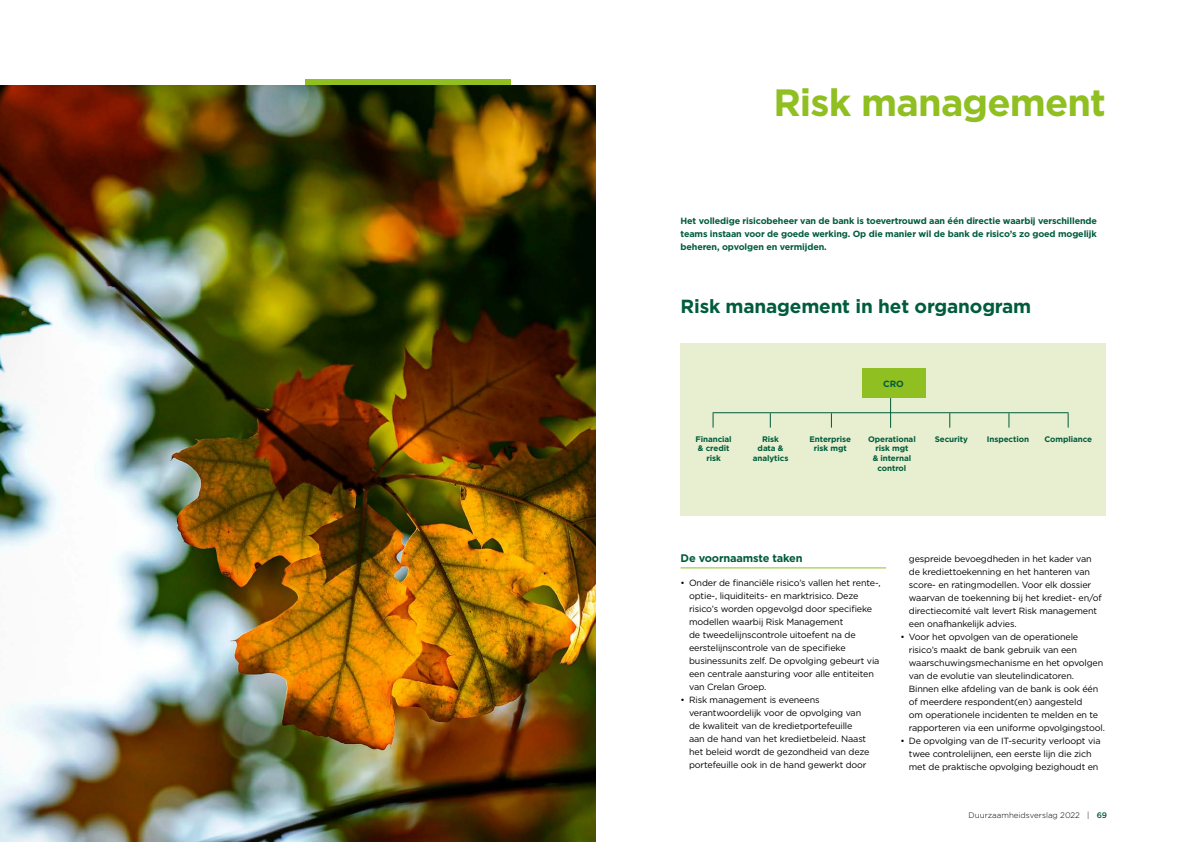
<style>
.page{position:relative;width:1191px;height:842px;background:#fff}
.page>*{position:absolute;margin:0;border:0;box-sizing:border-box;transform-origin:0 0}
.t1{font:700 38px "Gotham";letter-spacing:-.025em;color:#90bf21}
.t2{font:700 19px "Gotham";letter-spacing:-.01em;color:#005c3c}
.t3{font:700 11px "Gotham";letter-spacing:-.015em;color:#005c3c}
.t4{font:9px/13px "Gotham";letter-spacing:-.015em;color:#000}
.t5{font:700 9px/13px "Gotham";letter-spacing:-.015em;color:#005c3c;text-align:justify}
.t6{font:700 8.1px/9.8px "Gotham";letter-spacing:-.01em;color:#005c3c;text-align:center}
.t7{font:300 8px "Gotham";color:#000}
.s1{font-weight:500;color:#005c3c}
</style>
<div class="page">
<div style="left:305px;top:79px;width:205px;height:6px;background:#90bf21"></div>
<img style="left:0;top:85px;width:595px;height:757px">
<hr style="left:680px;top:567px;width:206px;height:1px;background:#90bf21">
<div style="left:680px;top:343px;width:426px;height:173px;background:#e7efd0"></div>
<hr style="left:712px;top:412px;width:356px;height:1px;background:#005c3c">
<hr style="left:890px;top:384px;width:1px;height:44px;background:#005c3c">
<svg style="left:712px;top:413px;width:1px;height:15px"></svg>
<svg style="left:770px;top:413px;width:1px;height:15px"></svg>
<svg style="left:831px;top:413px;width:1px;height:15px"></svg>
<svg style="left:1067px;top:413px;width:1px;height:15px"></svg>
<svg style="left:949px;top:413px;width:1px;height:15px"></svg>
<svg style="left:1008px;top:413px;width:1px;height:15px"></svg>
<div style="left:862px;top:369px;width:63px;height:29px;background:#90bf21"></div>
<h1 class="t1" style="left:773px;top:77px;width:334px">Risk management</h1>
<p class="t5" style="left:680px;top:214px;width:418px">Het volledige risicobeheer van de bank is toevertrouwd aan één directie waarbij verschillende teams instaan voor de goede werking. Op die manier wil de bank de risico’s zo goed mogelijk beheren, opvolgen en vermijden.</p>
<h2 class="t2" style="left:680px;top:294px;width:352px">Risk management in het organogram</h2>
<p class="t5" style="left:883px;top:377px;width:22px">CRO</p>
<p class="t6" style="left:695px;top:434px;width:38px">Financial &amp; credit risk</p>
<p class="t6" style="left:753px;top:434px;width:37px">Risk data &amp; analytics</p>
<p class="t6" style="left:809px;top:434px;width:43px">Enterprise risk mgt</p>
<p class="t6" style="left:868px;top:434px;width:49px">Operational risk mgt<br>&amp; internal control</p>
<p class="t6" style="left:934px;top:434px;width:35px">Security</p>
<p class="t6" style="left:987px;top:434px;width:44px">Inspection</p>
<p class="t6" style="left:1044px;top:434px;width:49px">Compliance</p>
<p class="t3" style="left:680px;top:551px;width:124px">De voornaamste taken</p>
<p class="t4" style="left:689px;top:576px;width:193px;text-indent:-9px">• Onder de financiële risico’s vallen het rente-, optie-, liquiditeits- en marktrisico. Deze risico’s worden opgevolgd door specifieke modellen waarbij Risk Management<br>de tweedelijnscontrole uitoefent na de eerstelijnscontrole van de specifieke businessunits zelf. De opvolging gebeurt via een centrale aansturing voor alle entiteiten van Crelan Groep.</p>
<p class="t4" style="left:689px;top:693px;width:182px;text-indent:-9px">• Risk management is eveneens verantwoordelijk voor de opvolging van de kwaliteit van de kredietportefeuille aan de hand van het kredietbeleid. Naast het beleid wordt de gezondheid van deze portefeuille ook in de hand gewerkt door</p>
<p class="t4" style="left:909px;top:552px;width:194px">gespreide bevoegdheden in het kader van de krediettoekenning en het hanteren van score- en ratingmodellen. Voor elk dossier waarvan de toekenning bij het krediet- en/of directiecomité valt levert Risk management een onafhankelijk advies.</p>
<p class="t4" style="left:909px;top:630px;width:197px;text-indent:-9px">• Voor het opvolgen van de operationele risico’s maakt de bank gebruik van een waarschuwingsmechanisme en het opvolgen van de evolutie van sleutelindicatoren.<br>Binnen elke afdeling van de bank is ook één of meerdere respondent(en) aangesteld<br>om operationele incidenten te melden en te rapporteren via een uniforme opvolgingstool.</p>
<p class="t4" style="left:909px;top:734px;width:193px;text-indent:-9px">• De opvolging van de IT-security verloopt via twee controlelijnen, een eerste lijn die zich met de praktische opvolging bezighoudt en</p>
<p class="t7" style="left:968px;top:810px;width:140px">Duurzaamheidsverslag 2022 | <span class="s1">69</span></p>
</div>
